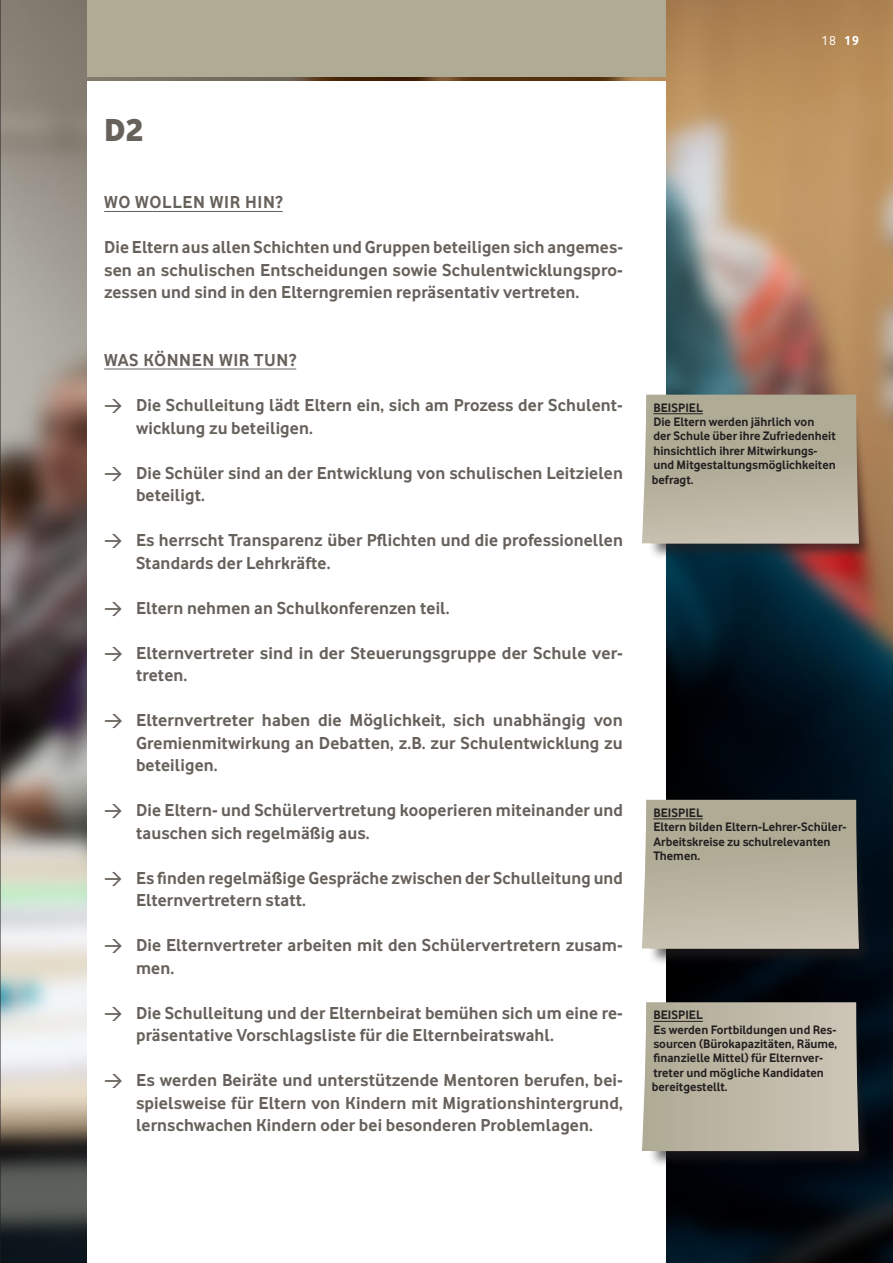
<style>
.page{position:relative;width:893px;height:1263px;background:#fff}
.page>*{position:absolute;margin:0;border:0;box-sizing:border-box;transform-origin:0 0}
.t1{font:33px "Vodafone Ex B Ro";color:#67615b}
.t2{font:700 18px/22.5px "Vodafone Rg";letter-spacing:.005em;color:#67615b}
.t3{font:13.5px "Vodafone Rg Ro";color:#fff}
.t4{font:700 12.75px/14.4px "Vodafone Rg";color:#231f20}
.s1{font-family:"DIN";font-weight:500}
.s2{font-weight:700}
</style>
<div class="page">
<img style="left:1px;top:0;width:892px;height:1263px">
<div style="left:87px;top:0;width:578px;height:77px;background:#b0ab95"></div>
<div style="left:87px;top:81px;width:578px;height:1182px;background:#fff"></div>
<hr style="left:104px;top:211px;width:179px;height:1px;background:#67615b">
<hr style="left:104px;top:369px;width:192px;height:1px;background:#67615b">
<div style="left:648px;top:410px;width:226px;height:150px;background:#231f20;opacity:.65"></div>
<svg style="left:642px;top:395px;width:217px;height:148px;background:#b7b19d"></svg>
<hr style="left:653px;top:413px;width:50px;height:1px;background:#231f20">
<div style="left:648px;top:815px;width:226px;height:150px;background:#231f20;opacity:.65"></div>
<svg style="left:642px;top:800px;width:217px;height:149px;background:#b7b29f"></svg>
<hr style="left:653px;top:818px;width:50px;height:1px;background:#231f20">
<div style="left:648px;top:1017px;width:226px;height:151px;background:#231f20;opacity:.65"></div>
<svg style="left:642px;top:1002px;width:217px;height:149px;background:#bdb7a5"></svg>
<hr style="left:653px;top:1021px;width:50px;height:1px;background:#231f20">
<hr style="left:0;top:0;width:1px;height:1263px;background:#231f20">
<h1 class="t1" style="left:104px;top:109px;width:41px">D2</h1>
<p class="t2" style="left:104px;top:191px;width:44px">Wo wollen</p>
<p class="t2" style="left:210px;top:191px;width:11px">wir</p>
<p class="t2" style="left:245px;top:191px;width:39px">hin ?</p>
<p class="t2" style="left:104px;top:236px;width:520px;text-align:justify">Die Eltern aus allen Schichten und Gruppen beteiligen sich angemes&shy;sen an schulischen Entscheidungen sowie Schulentwicklungspro&shy;zessen und sind in den Elterngremien repräsentativ vertreten.</p>
<p class="t2" style="left:104px;top:348px;width:52px">Was können</p>
<p class="t2" style="left:219px;top:348px;width:11px">wir</p>
<p class="t2" style="left:254px;top:348px;width:12px">tun</p>
<p class="t2" style="left:289px;top:348px;width:9px">?</p>
<p class="t2" style="left:136px;top:393px;width:488px;text-indent:-32px"><span class="s1">&gt;</span> Die Schulleitung lädt Eltern ein, sich am Prozess der Schulent&shy;wicklung zu beteiligen.</p>
<p class="t2" style="left:136px;top:461px;width:488px;text-indent:-32px"><span class="s1">&gt;</span> Die Schüler sind an der Entwicklung von schulischen Leitzielen beteiligt.</p>
<p class="t2" style="left:136px;top:528px;width:488px;text-indent:-32px"><span class="s1">&gt;</span> Es herrscht Transparenz über Pflichten und die professionellen<br>Standards der Lehrkräfte.</p>
<p class="t2" style="left:104px;top:596px;width:347px"><span class="s1">&gt;</span> Eltern nehmen an Schulkonferenzen teil.</p>
<p class="t2" style="left:136px;top:641px;width:487px;text-indent:-32px"><span class="s1">&gt;</span> Elternvertreter sind in der Steuerungsgruppe der Schule ver&shy;treten.</p>
<p class="t2" style="left:136px;top:708px;width:488px;text-align:justify;text-indent:-32px"><span class="s1">&gt;</span> Elternvertreter haben die Möglichkeit, sich unabhängig von Gremienmitwirkung an Debatten, z.B. zur Schulentwicklung zu beteiligen.</p>
<p class="t2" style="left:136px;top:798px;width:488px;text-indent:-32px"><span class="s1">&gt;</span> Die Eltern- und Schülervertretung kooperieren miteinander und tauschen sich regelmäßig aus.</p>
<p class="t2" style="left:136px;top:866px;width:488px;text-indent:-32px"><span class="s1">&gt;</span> Es finden regelmäßige Gespräche zwischen der Schulleitung und<br>Elternvertretern statt.</p>
<p class="t2" style="left:136px;top:933px;width:488px;text-indent:-32px"><span class="s1">&gt;</span> Die Elternvertreter arbeiten mit den Schülervertretern zusam&shy;men.</p>
<p class="t2" style="left:136px;top:1001px;width:488px;text-indent:-32px"><span class="s1">&gt;</span> Die Schulleitung und der Elternbeirat bemühen sich um eine re&shy;präsentative Vorschlagsliste für die Elternbeiratswahl.</p>
<p class="t2" style="left:136px;top:1068px;width:488px;text-align:justify;text-indent:-32px"><span class="s1">&gt;</span> Es werden Beiräte und unterstützende Mentoren berufen, bei&shy;spielsweise für Eltern von Kindern mit Migrationshintergrund, lernschwachen Kindern oder bei besonderen Problemlagen.</p>
<p class="t3" style="left:821px;top:33px;width:39px">18 <span class="s2">19</span></p>
<p class="t4" style="left:652px;top:400px;width:185px">Beispiel<br>Die Eltern werden jährlich von<br>der Schule über ihre Zufriedenheit hinsichtlich ihrer Mitwirkungs&shy;und Mitgestaltungsmöglichkeiten befragt.</p>
<p class="t4" style="left:653px;top:805px;width:194px">Beispiel<br>Eltern bilden Eltern-Lehrer-Schüler-<br>Arbeitskreise zu schulrelevanten<br>Themen.</p>
<p class="t4" style="left:652px;top:1008px;width:187px">Beispiel<br>Es werden Fortbildungen und Res&shy;sourcen (Bürokapazitäten, Räume, finanzielle Mittel) für Elternver&shy;treter und mögliche Kandidaten bereitgestellt.</p>
</div>
